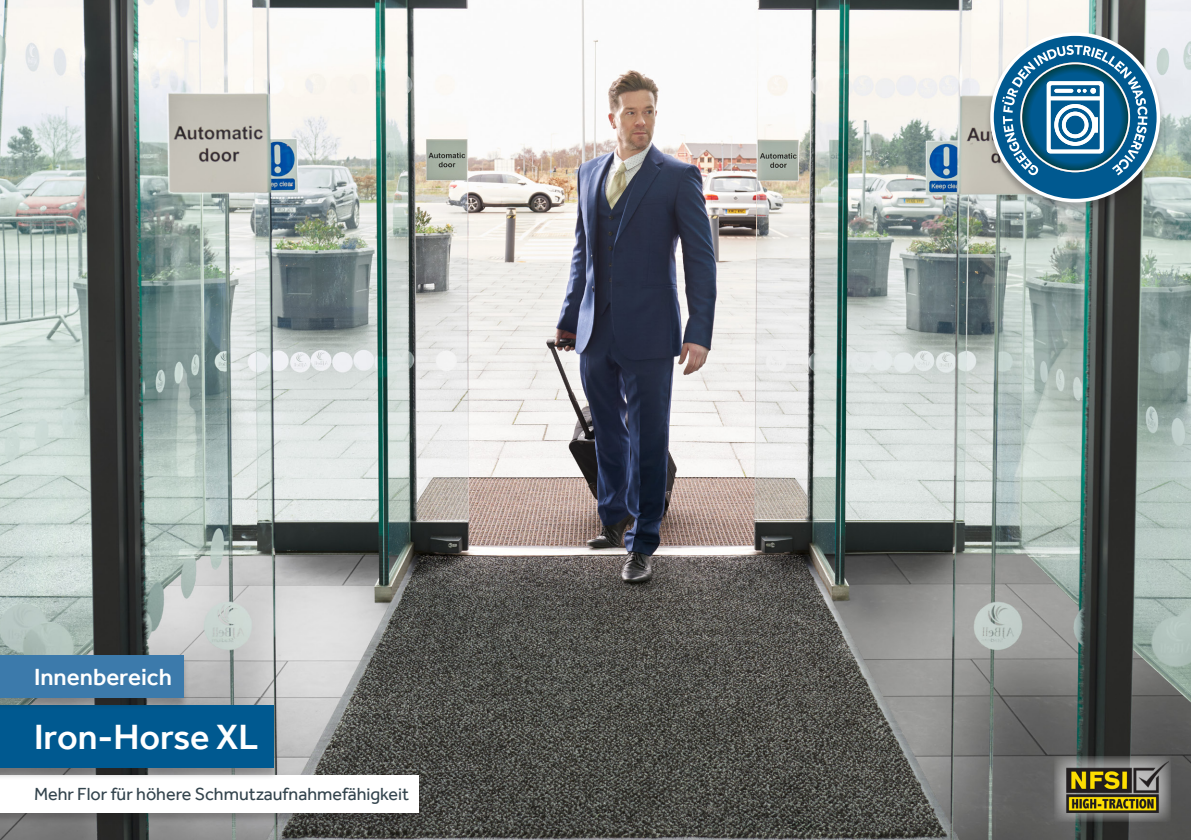
<style>
.page{position:relative;width:1191px;height:840px;background:#fff}
.page>*{position:absolute;margin:0;border:0;box-sizing:border-box;transform-origin:0 0}
.t1{font:500 36px "Effra";color:#fff}
.t2{font:500 24px "Effra";color:#fff}
.Picture_text{font:18px "Effra";color:#33444d}
</style>
<div class="page">
<img style="left:0;top:0;width:1191px;height:839px">
<div style="left:0;top:774px;width:425px;height:50px;background:#231f20;opacity:.3"></div>
<div style="left:0;top:775px;width:418px;height:37px;background:#fff"></div>
<div style="left:0;top:704px;width:280px;height:75px;background:#231f20;opacity:.3"></div>
<div style="left:0;top:705px;width:274px;height:62px;background:#005990"></div>
<div style="left:985px;top:32px;width:180px;height:180px;background:#231f20;opacity:.3"></div>
<svg style="left:993px;top:36px;width:163px;height:163px"></svg>
<svg style="left:1054px;top:755px;width:117px;height:65px;background:#6f706f"></svg>
<img style="left:1066px;top:757px;width:102px;height:55px">
<div style="left:0;top:654px;width:189px;height:55px;background:#231f20;opacity:.3"></div>
<div style="left:0;top:655px;width:183px;height:42px;background:#3c7aab"></div>
<p class="t2" style="left:34px;top:661px;width:139px">Innenbereich</p>
<p class="t1" style="left:34px;top:715px;width:226px">Iron-Horse XL</p>
<p class="Picture_text" style="left:34px;top:783px;width:376px">Mehr Flor für höhere Schmutzaufnahmefähigkeit</p>
</div>
